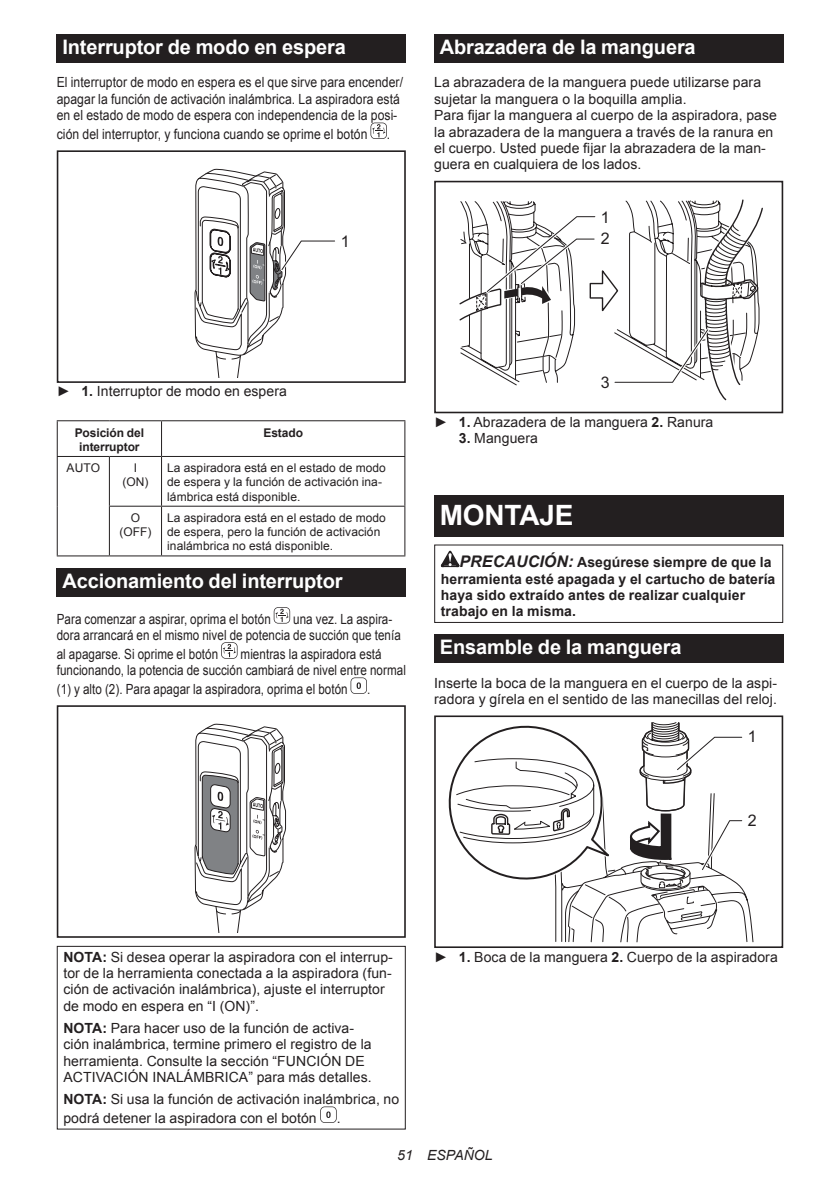
<style>
.page{position:relative;width:840px;height:1191px;background:#fff}
.page>*{position:absolute;margin:0;border:0;box-sizing:border-box;transform-origin:0 0}
.t1{font:700 28px "Arial";letter-spacing:-.01em;color:#fff}
.t2{font:700 20px "Arial";letter-spacing:-.01em;color:#fff}
.t3{font:16px/21.4px "Arial";color:#231f20}
.t4{font:14px/16.4px "Arial";letter-spacing:.005em;color:#231f20}
.t5{font:14px/16.4px "Arial";letter-spacing:.005em;color:#231f20;scale:.83 1}
.t6{font:14px/16.4px "Arial";letter-spacing:.005em;color:#231f20;scale:.87 1}
.t7{font:700 14px/16.4px "Arial";letter-spacing:.005em;color:#231f20}
.t8{font:italic 14px "Arial";letter-spacing:.005em;color:#231f20}
.t9{font:12px/14px "Arial";letter-spacing:.005em;color:#231f20;text-align:center}
.t10{font:700 12px/14px "Arial";letter-spacing:-.01em;color:#231f20;text-align:center}
.s1{font-weight:700}
.s2{font-style:italic;font-size:16px}
</style>
<div class="page">
<div style="left:57px;top:34px;width:348px;height:29px;background:#231f20"></div>
<svg style="left:370px;top:123px;width:16px;height:16px"></svg>
<div style="left:57px;top:150px;width:348px;height:233px;border:2px solid #231f20"></div>
<svg style="left:194px;top:168px;width:141px;height:209px"></svg>
<hr style="left:57px;top:420px;width:52px;height:1px;background:#231f20">
<hr style="left:57px;top:421px;width:1px;height:35px;background:#231f20">
<hr style="left:109px;top:420px;width:52px;height:1px;background:#231f20">
<hr style="left:161px;top:420px;width:244px;height:1px;background:#231f20">
<hr style="left:161px;top:421px;width:1px;height:35px;background:#231f20">
<hr style="left:404px;top:421px;width:1px;height:35px;background:#231f20">
<hr style="left:57px;top:456px;width:52px;height:1px;background:#231f20">
<hr style="left:57px;top:457px;width:1px;height:49px;background:#231f20">
<hr style="left:109px;top:456px;width:52px;height:1px;background:#231f20">
<hr style="left:109px;top:457px;width:1px;height:49px;background:#231f20">
<hr style="left:161px;top:456px;width:244px;height:1px;background:#231f20">
<hr style="left:161px;top:457px;width:1px;height:49px;background:#231f20">
<hr style="left:404px;top:457px;width:1px;height:49px;background:#231f20">
<hr style="left:57px;top:506px;width:1px;height:49px;background:#231f20">
<hr style="left:109px;top:506px;width:52px;height:1px;background:#231f20">
<hr style="left:109px;top:507px;width:1px;height:48px;background:#231f20">
<hr style="left:161px;top:506px;width:244px;height:1px;background:#231f20">
<hr style="left:161px;top:507px;width:1px;height:48px;background:#231f20">
<hr style="left:404px;top:507px;width:1px;height:48px;background:#231f20">
<hr style="left:57px;top:555px;width:52px;height:1px;background:#231f20">
<hr style="left:109px;top:555px;width:52px;height:1px;background:#231f20">
<hr style="left:161px;top:555px;width:244px;height:1px;background:#231f20">
<div style="left:57px;top:568px;width:348px;height:28px;background:#231f20"></div>
<svg style="left:273px;top:607px;width:17px;height:16px"></svg>
<svg style="left:221px;top:642px;width:16px;height:16px"></svg>
<svg style="left:350px;top:677px;width:17px;height:17px"></svg>
<svg style="left:194px;top:723px;width:92px;height:209px"></svg>
<div style="left:57px;top:705px;width:348px;height:232px;border:2px solid #231f20"></div>
<svg style="left:320px;top:1106px;width:16px;height:16px"></svg>
<div style="left:57px;top:946px;width:348px;height:183px;border:1px solid #231f20"></div>
<div style="left:434px;top:34px;width:348px;height:29px;background:#231f20"></div>
<div style="left:434px;top:181px;width:348px;height:232px;border:2px solid #231f20"></div>
<svg style="left:459px;top:199px;width:304px;height:202px"></svg>
<div style="left:434px;top:495px;width:348px;height:41px;background:#231f20"></div>
<svg style="left:440px;top:551px;width:19px;height:16px"></svg>
<div style="left:434px;top:544px;width:348px;height:79px;border:1px solid #231f20"></div>
<div style="left:434px;top:634px;width:348px;height:29px;background:#231f20"></div>
<div style="left:434px;top:715px;width:348px;height:233px;border:2px solid #231f20"></div>
<svg style="left:434px;top:715px;width:319px;height:227px"></svg>
<h2 class="t2" style="left:62px;top:34px;width:285px">Interruptor de modo en espera</h2>
<p class="t6" style="left:57px;top:74px;width:399px">El interruptor de modo en espera es el que sirve para encender/ apagar la función de activación inalámbrica. La aspiradora está en el estado de modo de espera con independencia de la posi-</p>
<p class="t6" style="left:57px;top:126px;width:358px">ción del interruptor, y funciona cuando se oprime el botón</p>
<p class="t6" style="left:387px;top:126px;width:5px">.</p>
<p class="t3" style="left:340px;top:231px;width:10px">1</p>
<h2 class="t2" style="left:439px;top:34px;width:257px">Abrazadera de la manguera</h2>
<p class="t4" style="left:434px;top:74px;width:344px">La abrazadera de la manguera puede utilizarse para sujetar la manguera o la boquilla amplia.<br>Para fijar la manguera al cuerpo de la aspiradora, pase la abrazadera de la manguera a través de la ranura en el cuerpo. Usted puede fijar la abrazadera de la man&shy;guera en cualquiera de los lados.</p>
<p class="t3" style="left:600px;top:207px;width:10px">1<br>2</p>
<p class="t4" style="left:57px;top:383px;width:231px">► <span class="s1">1.</span> Interruptor de modo en espera</p>
<p class="t10" style="left:75px;top:426px;width:71px">Posición del interruptor</p>
<p class="t10" style="left:263px;top:426px;width:41px">Estado</p>
<p class="t9" style="left:67px;top:461px;width:35px">AUTO</p>
<p class="t9" style="left:122px;top:461px;width:28px">I (ON)</p>
<p class="t9" style="left:167px;top:461px;width:220px;text-align:left">La aspiradora está en el estado de modo de espera y la función de activación ina&shy;lámbrica está disponible.</p>
<p class="t9" style="left:119px;top:511px;width:34px">O (OFF)</p>
<p class="t9" style="left:167px;top:511px;width:220px;text-align:left">La aspiradora está en el estado de modo de espera, pero la función de activación inalámbrica no está disponible.</p>
<h2 class="t2" style="left:62px;top:567px;width:281px">Accionamiento del interruptor</h2>
<p class="t5" style="left:57px;top:610px;width:259px">Para comenzar a aspirar, oprima el botón</p>
<p class="t5" style="left:57px;top:610px;width:416px;text-indent:236px">una vez. La aspira&shy;dora arrancará en el mismo nivel de potencia de succión que tenía</p>
<p class="t5" style="left:57px;top:646px;width:196px">al apagarse. Si oprime el botón</p>
<p class="t5" style="left:57px;top:646px;width:422px;text-indent:184px">mientras la aspiradora está funcionando, la potencia de succión cambiará de nivel entre normal</p>
<p class="t5" style="left:57px;top:681px;width:352px">(1) y alto (2). Para apagar la aspiradora, oprima el botón</p>
<p class="t5" style="left:367px;top:681px;width:5px">.</p>
<p class="t3" style="left:600px;top:372px;width:10px">3</p>
<p class="t4" style="left:434px;top:414px;width:280px">► <span class="s1">1.</span> Abrazadera de la manguera <span class="s1">2.</span> Ranura</p>
<p class="t4" style="left:458px;top:430px;width:81px"><span class="s1">3.</span> Manguera</p>
<h1 class="t1" style="left:439px;top:496px;width:135px">MONTAJE</h1>
<p class="t7" style="left:440px;top:554px;width:336px;text-indent:19px"><span class="s2">PRECAUCIÓN:</span> Asegúrese siempre de que la herramienta esté apagada y el cartucho de batería haya sido extraído antes de realizar cualquier trabajo en la misma.</p>
<h2 class="t2" style="left:439px;top:634px;width:243px">Ensamble de la manguera</h2>
<p class="t4" style="left:434px;top:674px;width:344px">Inserte la boca de la manguera en el cuerpo de la aspi&shy;radora y gírela en el sentido de las manecillas del reloj.</p>
<p class="t3" style="left:747px;top:726px;width:10px">1</p>
<p class="t3" style="left:747px;top:809px;width:10px">2</p>
<p class="t4" style="left:63px;top:948px;width:331px"><span class="s1">NOTA:</span> Si desea operar la aspiradora con el interrup&shy;tor de la herramienta conectada a la aspiradora (fun&shy;ción de activación inalámbrica), ajuste el interruptor de modo en espera en “I (ON)”.</p>
<p class="t4" style="left:63px;top:1020px;width:310px"><span class="s1">NOTA:</span> Para hacer uso de la función de activa&shy;ción inalámbrica, termine primero el registro de la herramienta. Consulte la sección “FUNCIÓN DE ACTIVACIÓN INALÁMBRICA” para más detalles.</p>
<p class="t4" style="left:63px;top:1090px;width:337px;line-height:18.8px"><span class="s1">NOTA:</span> Si usa la función de activación inalámbrica, no podrá detener la aspiradora con el botón</p>
<p class="t4" style="left:336px;top:1110px;width:5px">.</p>
<p class="t4" style="left:434px;top:948px;width:345px">► <span class="s1">1.</span> Boca de la manguera <span class="s1">2.</span> Cuerpo de la aspiradora</p>
<p class="t8" style="left:397px;top:1146px;width:97px">51 ESPAÑOL</p>
</div>
